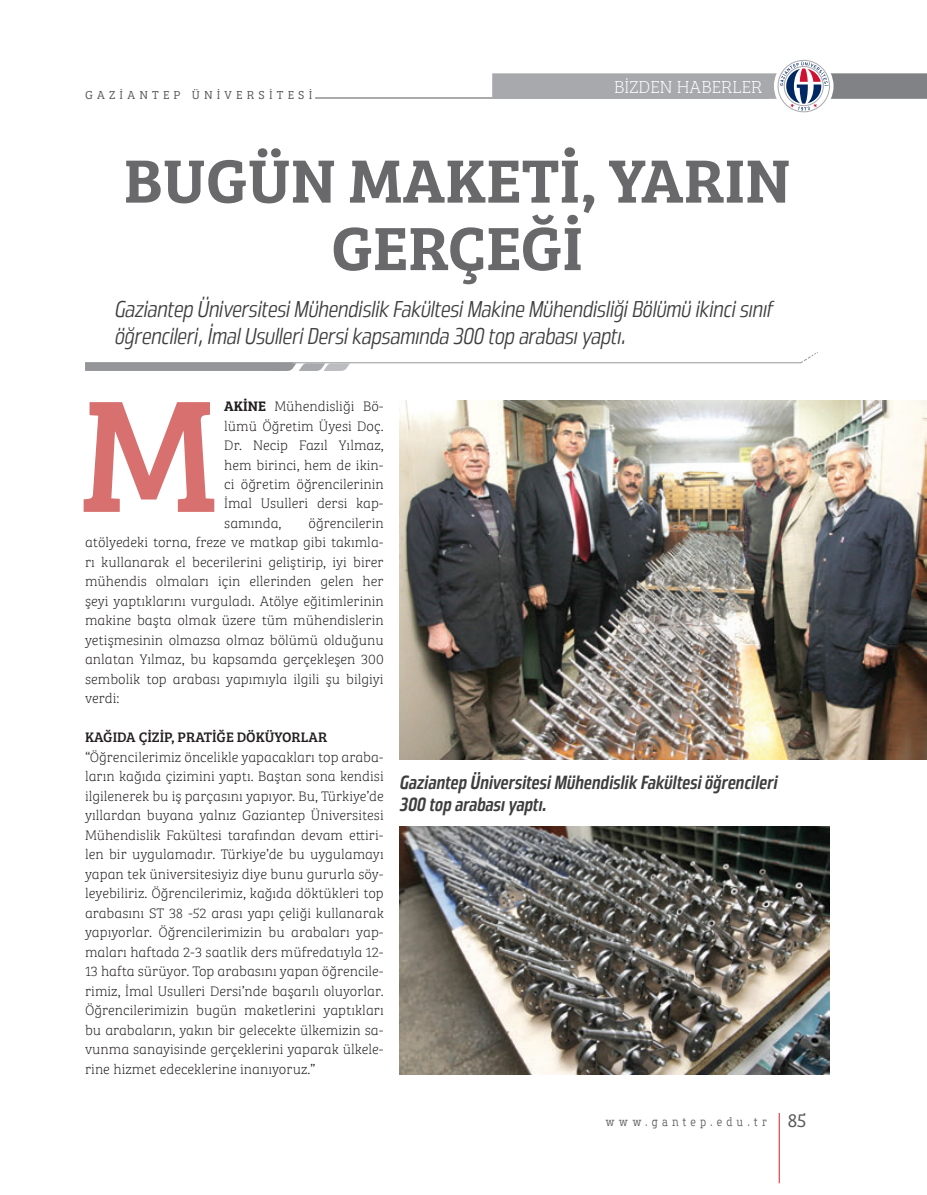
<style>
.page{position:relative;width:927px;height:1195px;background:#fff}
.page>*{position:absolute;margin:0;border:0;box-sizing:border-box;transform-origin:0 0}
.t1{font:165px "Bree Serif";color:#d7706e}
.t2{font:600 63.15px/67.5px "Bree Serif";color:#69696c}
.t3{font:italic 22.5px/27px "Great Escape Narrow Lt";color:#3e3e3f}
.t4{font:300 19.5px "Bree Serif";color:#57585a}
.t5{font:italic 18.75px/22.5px "Great Escape Narrow Rg";color:#3e3e3f}
.t6{font:100 18px "Bree Serif";color:#fff}
.t7{font:100 14.25px/19.5px "Bree Serif";color:#231f20;text-align:justify}
.t8{font:14.25px "Bree Serif";color:#231f20}
.t9{font:600 14.25px "Bree Serif";color:#231f20}
.t10{font:300 12px "Bree Serif";letter-spacing:.35em;color:#57585a}
.t11{font:300 12px "Core Slab M Cn 37";letter-spacing:.345em;color:#57585a}
</style>
<div class="page">
<hr style="left:779px;top:1113px;width:1px;height:70px;background:#da2128">
<hr style="left:315px;top:98px;width:454px;height:1px;background:#57585a">
<svg style="left:492px;top:60px;width:435px;height:52px"></svg>
<svg style="left:85px;top:352px;width:733px;height:19px"></svg>
<img style="left:399px;top:400px;width:528px;height:359px">
<img style="left:399px;top:827px;width:431px;height:247px">
<p class="t10" style="left:85px;top:86px;width:229px">GAZİANTEP ÜNİVERSİTESİ</p>
<p class="t6" style="left:614px;top:74px;width:150px">BİZDEN HABERLER</p>
<h2 class="t2" style="left:331px;top:143px;width:426px;text-indent:190px">TI, YARIN<br>GERÇEĞI</h2>
<h2 class="t2" style="left:124px;top:143px;width:83px">BUGÜN</h2>
<h2 class="t2" style="left:348px;top:143px;width:44px">MAKE</h2>
<h3 class="t3" style="left:114px;top:296px;width:660px">Gaziantep Üniversitesi Mühendislik Fakültesi Makine Mühendisliği Bölümü ikinci sınıf öğrencileri, İmal Usulleri Dersi kapsamında 300 top arabası yaptı.</h3>
<p class="t9" style="left:224px;top:395px;width:34px">AKINE</p>
<p class="t7" style="left:224px;top:396px;width:161px;text-indent:50px">Mühendisliği Bö&shy;lümü Öğretim Üyesi Doç.<br>Dr. Necip Fazıl Yılmaz, hem birinci, hem de ikin&shy;ci öğretim öğrencilerinin İmal Usulleri dersi kap&shy;samında,</p>
<h1 class="t1" style="left:79px;top:332px;width:143px">M</h1>
<p class="t7" style="left:85px;top:513px;width:300px;text-indent:223px">öğrencilerin atölyedeki torna, freze ve matkap gibi takımla&shy;rı kullanarak el becerilerini geliştirip, iyi birer mühendis olmaları için ellerinden gelen her şeyi yaptıklarını vurguladı. Atölye eğitimlerinin makine başta olmak üzere tüm mühendislerin yetişmesinin olmazsa olmaz bölümü olduğunu anlatan Yılmaz, bu kapsamda gerçekleşen 300 sembolik top arabası yapımıyla ilgili şu bilgiyi verdi:</p>
<p class="t8" style="left:85px;top:727px;width:244px">KAĞIDA ÇİZİP, PRATİĞE DÖKÜYO RLAR</p>
<p class="t7" style="left:85px;top:747px;width:300px">“Öğrencilerimiz öncelikle yapacakları top araba&shy;ların kağıda çizimini yaptı. Baştan sona kendisi ilgilenerek bu iş parçasını yapıyor. Bu, Türkiye’de yıllardan buyana yalnız Gaziantep Üniversitesi Mühendislik Fakültesi tarafından devam ettiri&shy;len bir uygulamadır. Türkiye’de bu uygulamayı yapan tek üniversitesiyiz diye bunu gururla söy&shy;leyebiliriz. Öğrencilerimiz, kağıda döktükleri top arabasını ST 38 -52 arası yapı çeliği kullanarak yapıyorlar. Öğrencilerimizin bu arabaları yap&shy;maları haftada 2-3 saatlik ders müfredatıyla 12- 13 hafta sürüyor. Top arabasını yapan öğrencile&shy;rimiz, İmal Usulleri Dersi’nde başarılı oluyorlar.<br>Öğrencilerimizin bugün maketlerini yaptıkları bu arabaların, yakın bir gelecekte ülkemizin sa&shy;vunma sanayisinde gerçeklerini yaparak ülkele&shy;rine hizmet edeceklerine inanıyoruz.”</p>
<h3 class="t5" style="left:399px;top:771px;width:379px">Gaziantep Üniversitesi Mühendislik Fakültesi öğrencileri<br>300 top arabası yaptı.</h3>
<p class="t11" style="left:605px;top:1114px;width:163px">www.gantep.edu.tr</p>
<h3 class="t4" style="left:788px;top:1106px;width:20px">85</h3>
</div>
